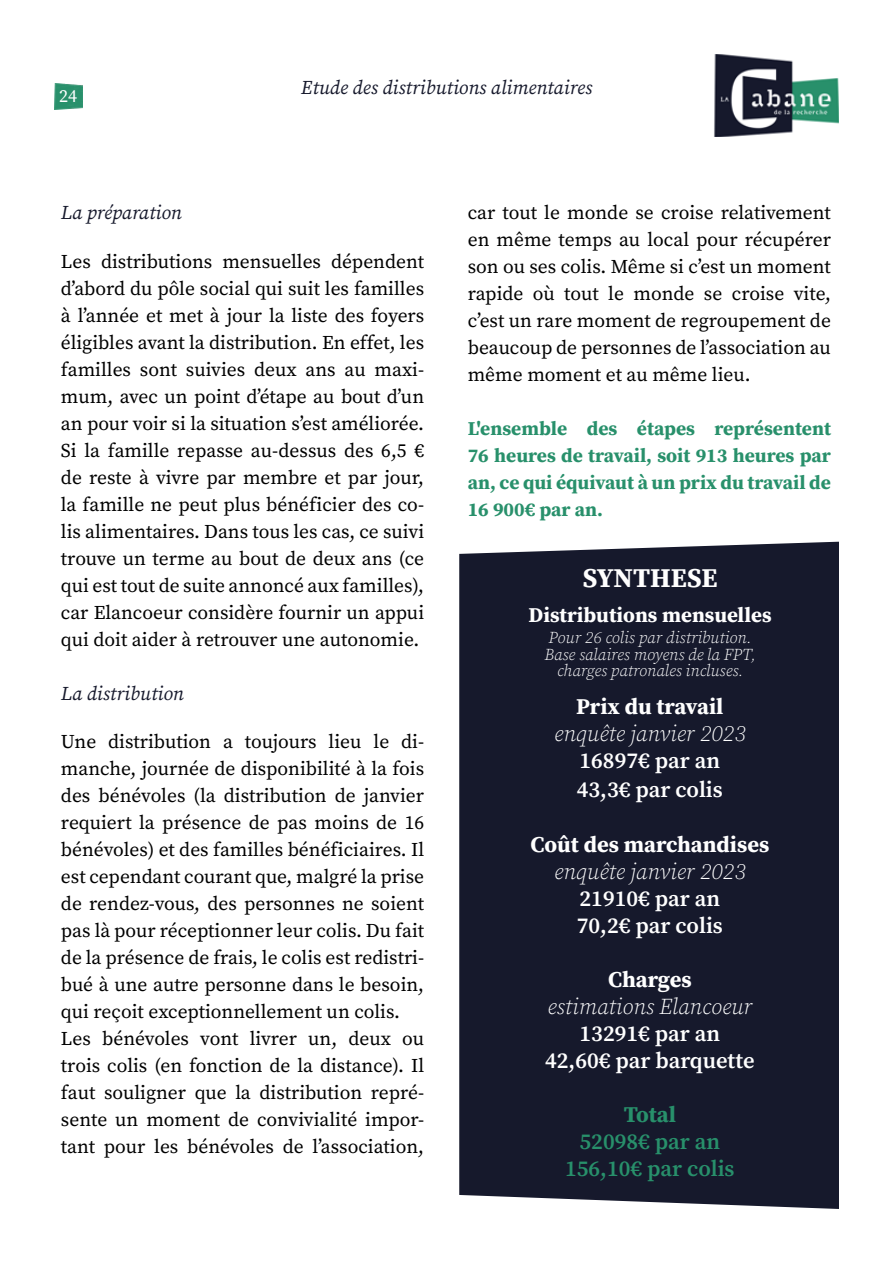
<style>
.page{position:relative;width:893px;height:1263px;background:#fff}
.page>*{position:absolute;margin:0;border:0;box-sizing:border-box;transform-origin:0 0}
.t1{font:700 27px "Source Serif Pro";color:#fff}
.t2{font:600 22.5px/27px "Source Serif Pro";color:#fff}
.t3{font:italic 300 22.5px "Source Serif Pro";color:#fff}
.t4{font:700 22.5px "Source Serif Pro";color:#fff}
.t5{font:600 22.5px/27px "Source Serif Pro";color:#28906b;text-align:center}
.t6{font:700 22.5px "Source Serif Pro";color:#28906b}
.t7{font:700 21px "Source Serif Pro";color:#fff}
.t8{font:19.5px/27px "Source Serif Pro";color:#000;text-align:justify}
.t9{font:700 19.5px/27px "Source Serif Pro";color:#28906b;text-align:justify}
.t10{font:italic 19.5px "Source Serif Pro";color:#16192c}
.t11{font:18px "Source Serif Pro";color:#fff}
.t12{font:italic 300 16.5px/16.5px "Source Serif Pro";color:#fff;text-align:center}
</style>
<div class="page">
<hr style="left:892px;top:0;width:1px;height:1263px;background:#16192c">
<div style="left:459px;top:542px;width:380px;height:667px;background:#16192c"></div>
<img style="left:54px;top:83px;width:28px;height:26px">
<img style="left:714px;top:54px;width:125px;height:83px">
<p class="t11" style="left:59px;top:84px;width:19px">24</p>
<p class="t10" style="left:301px;top:74px;width:293px">Etude des distributions alimentaires</p>
<p class="t10" style="left:61px;top:200px;width:122px">La préparation</p>
<p class="t8" style="left:61px;top:247px;width:365px">Les distributions mensuelles dépendent d’abord du pôle social qui suit les familles à l’année et met à jour la liste des foyers éligibles avant la distribution. En effet, les familles sont suivies deux ans au maxi&shy;mum, avec un point d’étape au bout d’un an pour voir si la situation s’est améliorée.<br>Si la famille repasse au-dessus des 6,5 € de reste à vivre par membre et par jour, la famille ne peut plus bénéficier des co&shy;lis alimentaires. Dans tous les cas, ce suivi trouve un terme au bout de deux ans (ce qui est tout de suite annoncé aux familles), car Elancoeur considère fournir un appui qui doit aider à retrouver une autonomie.</p>
<p class="t10" style="left:61px;top:680px;width:124px">La distribution</p>
<p class="t8" style="left:61px;top:728px;width:365px;text-align:left">Une distribution a toujours lieu le di&shy;manche, journée de disponibilité à la fois des bénévoles (la distribution de janvier requiert la présence de pas moins de 16 bénévoles) et des familles bénéficiaires. Il est cependant courant que, malgré la prise de rendez-vous, des personnes ne soient pas là pour réceptionner leur colis. Du fait de la présence de frais, le colis est redistri&shy;bué à une autre personne dans le besoin, qui reçoit exceptionnellement un colis.<br>Les bénévoles vont livrer un, deux ou trois colis (en fonction de la distance). Il faut souligner que la distribution repré&shy;sente un moment de convivialité impor&shy;tant pour les bénévoles de l’association,</p>
<p class="t8" style="left:468px;top:199px;width:365px">car tout le monde se croise relativement en même temps au local pour récupérer son ou ses colis. Même si c’est un moment rapide où tout le monde se croise vite, c’est un rare moment de regroupement de beaucoup de personnes de l’association au même moment et au même lieu.</p>
<p class="t9" style="left:468px;top:415px;width:365px">L'ensemble des étapes représentent 76 heures de travail, soit 913 heures par an, ce qui équivaut à un prix du travail de 16 900€ par an.</p>
<h1 class="t1" style="left:583px;top:559px;width:136px">SYNTHESE</h1>
<p class="t7" style="left:529px;top:600px;width:245px">Distributions mensuelles</p>
<p class="t12" style="left:544px;top:630px;width:213px">Pour 26 colis par distribution.<br>Base salaires moyens de la FPT, charges patronales incluses.</p>
<p class="t4" style="left:576px;top:691px;width:149px">Prix du travail</p>
<p class="t3" style="left:554px;top:719px;width:193px">enquête janvier 2023</p>
<p class="t2" style="left:577px;top:746px;width:147px;line-height:28.8px">16897€ par an<br>43,3€ par colis</p>
<p class="t4" style="left:530px;top:829px;width:240px">Coût des marchandises</p>
<p class="t3" style="left:554px;top:857px;width:193px">enquête janvier 2023</p>
<p class="t2" style="left:577px;top:885px;width:147px">21910€ par an<br>70,2€ par colis</p>
<p class="t4" style="left:608px;top:964px;width:85px">Charges</p>
<p class="t3" style="left:547px;top:992px;width:206px">estimations Elancoeur</p>
<p class="t2" style="left:545px;top:1020px;width:211px;text-align:center">13291€ par an<br>42,60€ par barquette</p>
<p class="t6" style="left:624px;top:1099px;width:54px">Total</p>
<p class="t5" style="left:565px;top:1128px;width:171px">52098€ par an<br>156,10€ par colis</p>
</div>
